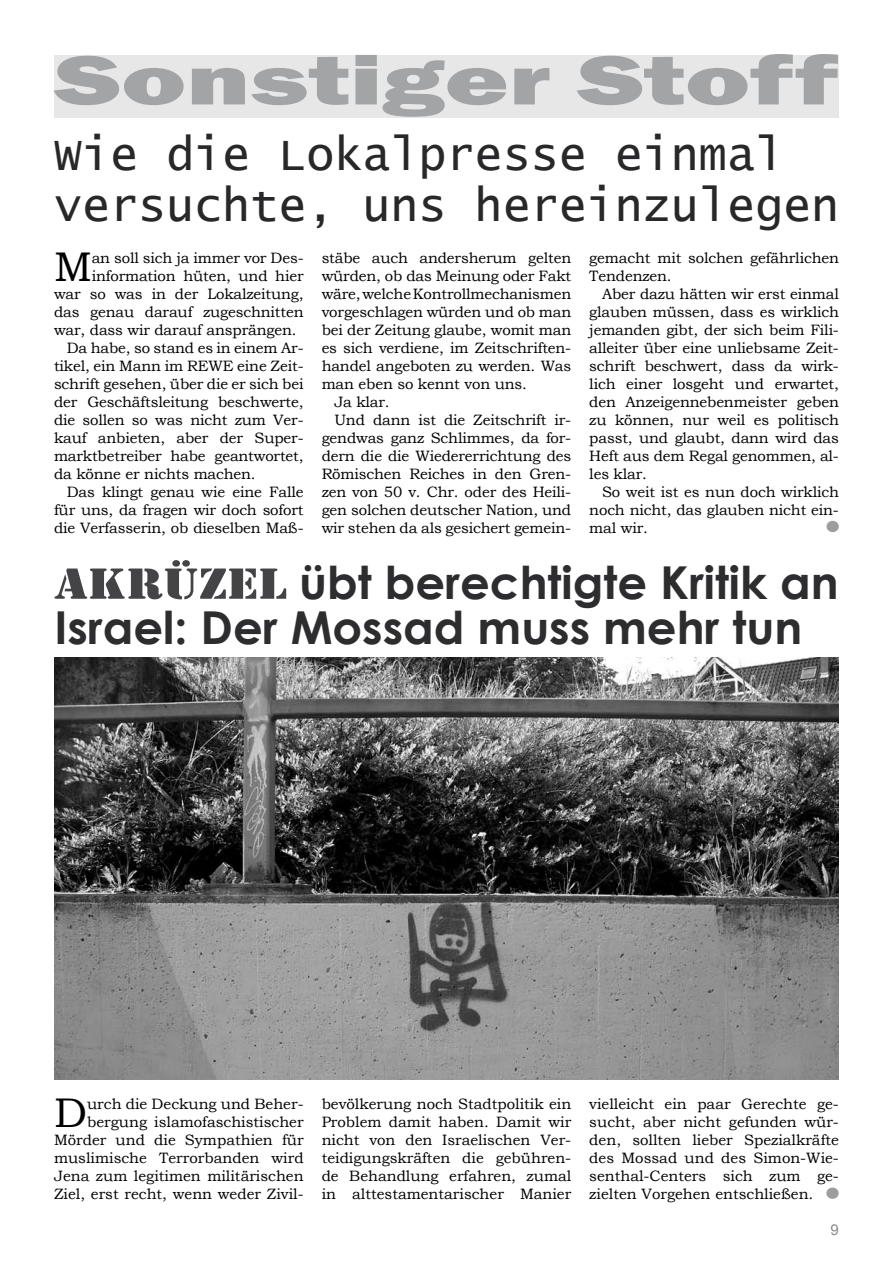
<style>
.page{position:relative;width:893px;height:1263px;background:#fff}
.page>*{position:absolute;margin:0;border:0;box-sizing:border-box;transform-origin:0 0}
.t1{font:800 72px "Franklin Gothic";color:#a2a4a6;scale:1.52 1}
.t2{font:700 61.95px "Bookman Old Style";color:#9c9d9f;scale:1.08 1}
.t3{font:46.5px/51px "Lucida Console";color:#28282a}
.t4{font:700 45.3px/45.3px "Century Gothic";color:#2d2c2e}
.t5{font:41.4px "Bookman Old Style";color:#000}
.t6{font:15px/18px "Bookman Old Style";letter-spacing:-.01em;color:#000;text-align:justify}
.t7{font:15px "Arial";color:#898a8c}
.s1{font-family:"Stencil";font-weight:400;color:#444346}
</style>
<div class="page">
<div style="left:54px;top:55px;width:785px;height:63px;background:#e7e7e8"></div>
<img style="left:54px;top:658px;width:785px;height:421px">
<h1 class="t1" style="left:55px;top:34px;width:517px">Sonstiger Stoff</h1>
<h3 class="t3" style="left:54px;top:131px;width:787px">Wie die Lokalpresse einmal versuchte, uns hereinzulegen</h3>
<h3 class="t5" style="left:54px;top:240px;width:40px">M</h3>
<p class="t6" style="left:92px;top:249px;width:213px">an soll sich ja immer vor Des-</p>
<p class="t6" style="left:322px;top:249px;width:251px">stäbe auch andersherum gelten</p>
<p class="t6" style="left:322px;top:267px;width:251px">würden, ob das Meinung oder Fakt</p>
<p class="t6" style="left:322px;top:285px;width:251px">wäre, welche Kontrollmechanismen</p>
<p class="t6" style="left:322px;top:303px;width:251px">vorgeschlagen würden und ob man</p>
<p class="t6" style="left:322px;top:321px;width:251px">bei der Zeitung glaube, womit man</p>
<p class="t6" style="left:322px;top:339px;width:251px">es sich verdiene, im Zeitschriften-</p>
<p class="t6" style="left:322px;top:357px;width:251px">handel angeboten zu werden. Was</p>
<p class="t6" style="left:322px;top:375px;width:207px">man eben so kennt von uns.</p>
<p class="t6" style="left:334px;top:393px;width:57px">Ja klar.</p>
<p class="t6" style="left:334px;top:411px;width:238px">Und dann ist die Zeitschrift ir-</p>
<p class="t6" style="left:322px;top:429px;width:251px">gendwas ganz Schlimmes, da for-</p>
<p class="t6" style="left:322px;top:447px;width:251px">dern die die Wiedererrichtung des</p>
<p class="t6" style="left:322px;top:465px;width:251px">Römischen Reiches in den Gren-</p>
<p class="t6" style="left:322px;top:483px;width:251px">zen von 50 v. Chr. oder des Heili-</p>
<p class="t6" style="left:322px;top:501px;width:251px">gen solchen deutscher Nation, und</p>
<p class="t6" style="left:322px;top:519px;width:251px">wir stehen da als gesichert gemein-</p>
<p class="t6" style="left:589px;top:249px;width:251px">gemacht mit solchen gefährlichen<br>Tendenzen.</p>
<p class="t6" style="left:589px;top:285px;width:251px;text-indent:13px">Aber dazu hätten wir erst einmal glauben müssen, dass es wirklich jemanden gibt, der sich beim Fili&shy;alleiter über eine unliebsame Zeit&shy;schrift beschwert, dass da wirk&shy;lich einer losgeht und erwartet, den Anzeigennebenmeister geben zu können, nur weil es politisch passt, und glaubt, dann wird das Heft aus dem Regal genommen, al&shy;les klar.</p>
<p class="t6" style="left:589px;top:483px;width:251px;text-indent:13px">So weit ist es nun doch wirklich noch nicht, das glauben nicht ein&shy;mal wir.</p>
<p class="t6" style="left:92px;top:267px;width:213px">information hüten, und hier</p>
<p class="t6" style="left:54px;top:285px;width:251px">war so was in der Lokalzeitung,</p>
<p class="t6" style="left:54px;top:303px;width:251px">das genau darauf zugeschnitten</p>
<p class="t6" style="left:54px;top:321px;width:244px">war, dass wir darauf ansprängen.</p>
<p class="t6" style="left:67px;top:339px;width:238px">Da habe, so stand es in einem Ar-</p>
<p class="t6" style="left:54px;top:357px;width:251px">tikel, ein Mann im REWE eine Zeit-</p>
<p class="t6" style="left:54px;top:375px;width:251px">schrift gesehen, über die er sich bei</p>
<p class="t6" style="left:54px;top:393px;width:251px">der Geschäftsleitung beschwerte,</p>
<p class="t6" style="left:54px;top:411px;width:251px">die sollen so was nicht zum Ver-</p>
<p class="t6" style="left:54px;top:429px;width:251px">kauf anbieten, aber der Super-</p>
<p class="t6" style="left:54px;top:447px;width:251px">marktbetreiber habe geantwortet,</p>
<p class="t6" style="left:54px;top:465px;width:203px">da könne er nichts machen.</p>
<p class="t6" style="left:67px;top:483px;width:238px">Das klingt genau wie eine Falle</p>
<p class="t6" style="left:54px;top:501px;width:251px">für uns, da fragen wir doch sofort</p>
<p class="t6" style="left:54px;top:519px;width:251px">die Verfasserin, ob dieselben Maß-</p>
<h2 class="t2" style="left:821px;top:466px;width:23px">.</h2>
<h3 class="t4" style="left:54px;top:558px;width:786px"><span class="s1">AKRÜZEL</span> übt berechtigte Kritik an<br>Israel: Der Mossad muss mehr tun</h3>
<p class="t6" style="left:54px;top:1095px;width:251px;text-align:right">urch die Deckung und Beher&shy;bergung islamofaschistischer<br>Mörder und die Sympathien für muslimische Terrorbanden wird<br>Jena zum legitimen militärischen<br>Ziel, erst recht, wenn weder Zivil-</p>
<p class="t6" style="left:322px;top:1095px;width:251px">bevölkerung noch Stadtpolitik ein Problem damit haben. Damit wir nicht von den Israelischen Ver&shy;teidigungskräften die gebühren&shy;de Behandlung erfahren, zumal in alttestamentarischer Manier</p>
<p class="t6" style="left:589px;top:1095px;width:251px">vielleicht ein paar Gerechte ge&shy;sucht, aber nicht gefunden wür&shy;den, sollten lieber Spezialkräfte des Mossad und des Simon-Wie&shy;senthal-Centers sich zum ge&shy;zielten Vorgehen entschließen.</p>
<h3 class="t5" style="left:54px;top:1086px;width:35px">D</h3>
<h2 class="t2" style="left:821px;top:1132px;width:23px">.</h2>
<p class="t7" style="left:831px;top:1220px;width:10px">9</p>
</div>
